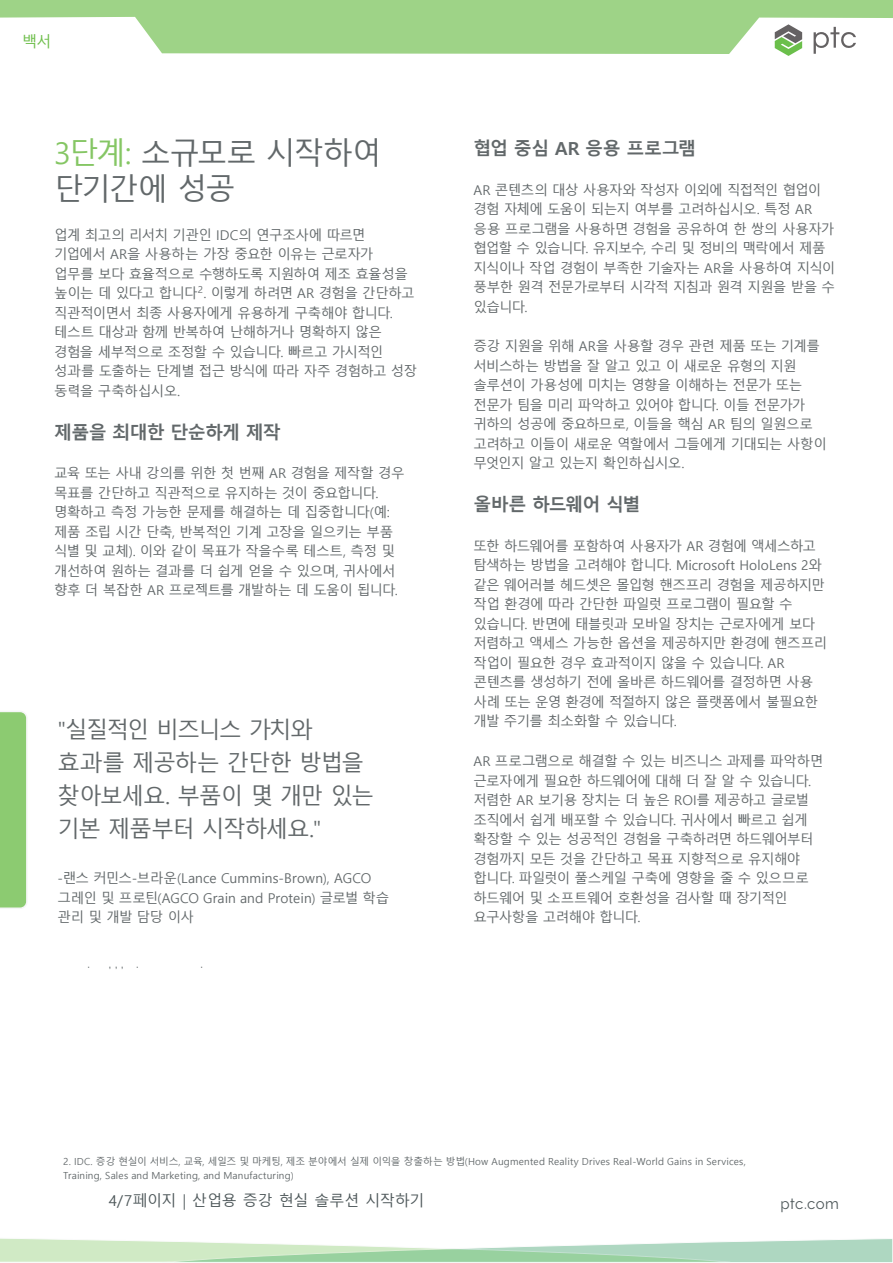
<style>
.page{position:relative;width:893px;height:1263px;background:#fff}
.page>*{position:absolute;margin:0;border:0;box-sizing:border-box;transform-origin:0 0}
.t1{font:30px/36px "Malgun Gothic";letter-spacing:-.06em;color:#62686a}
.t2{font:22.5px/33px "Malgun Gothic";letter-spacing:-.055em;color:#62686a}
.t3{font:700 18px "Malgun Gothic";letter-spacing:-.02em;color:#62686a}
.t4{font:700 18px "Malgun Gothic";letter-spacing:-.05em;color:#62686a}
.t5{font:700 18px "Malgun Gothic";letter-spacing:-.07em;color:#62686a}
.t6{font:15px "Malgun Gothic";letter-spacing:-.02em;color:#4e585a}
.t7{font:15px "Raleway";letter-spacing:.025em;color:#4e585a}
.t8{font:15px "Malgun Gothic";color:#6ebe4b}
.t9{font:13.5px/19.5px "Malgun Gothic";letter-spacing:-.045em;color:#62686a}
.t10{font:13.5px/19.5px "Malgun Gothic";letter-spacing:.005em;color:#62686a}
.t11{font:13.5px "PTC Raleway";color:#62686a}
.t12{font:9.75px/13.5px "Malgun Gothic";letter-spacing:.02em;color:#62686a}
.s1{color:#85c664}
</style>
<div class="page">
<svg style="left:0;top:0;width:893px;height:54px;fill:#9ed387"></svg>
<svg style="left:775px;top:24px;width:27px;height:32px"></svg>
<svg style="left:814px;top:27px;width:42px;height:27px"></svg>
<div style="left:12px;top:681px;width:426px;height:257px;border:2px solid #6ebe4b;border-radius:7px"></div>
<div style="left:0;top:711px;width:27px;height:198px;background:#8ccb71"></div>
<svg style="left:0;top:1238px;width:893px;height:25px"></svg>
<p class="t8" style="left:22px;top:33px;width:31px">백서</p>
<h1 class="t1" style="left:54px;top:136px;width:329px"><span class="s1">3단계:</span> 소규모로 시작하여 단기간에 성공</h1>
<p class="t9" style="left:54px;top:225px;width:364px">업계 최고의 리서치 기관인 IDC의 연구조사에 따르면 기업에서 AR을 사용하는 가장 중요한 이유는 근로자가<br>업무를 보다 효율적으로 수행하도록 지원하여 제조 효율성을 높이는 데 있다고 합니다<sup>2</sup>. 이렇게 하려면 AR 경험을 간단하고 직관적이면서 최종 사용자에게 유용하게 구축해야 합니다. 테스트 대상과 함께 반복하여 난해하거나 명확하지 않은 경험을 세부적으로 조정할 수 있습니다. 빠르고 가시적인 성과를 도출하는 단계별 접근 방식에 따라 자주 경험하고 성장 동력을 구축하십시오.</p>
<h3 class="t4" style="left:54px;top:421px;width:228px">제품을 최대한 단순하게 제작</h3>
<p class="t9" style="left:54px;top:464px;width:352px">교육 또는 사내 강의를 위한 첫 번째 AR 경험을 제작할 경우 목표를 간단하고 직관적으로 유지하는 것이 중요합니다. 명확하고 측정 가능한 문제를 해결하는 데 집중합니다(예: 제품 조립 시간 단축, 반복적인 기계 고장을 일으키는 부품 식별 및 교체). 이와 같이 목표가 작을수록 테스트, 측정 및 개선하여 원하는 결과를 더 쉽게 얻을 수 있으며, 귀사에서 향후 더 복잡한 AR 프로젝트를 개발하는 데 도움이 됩니다.</p>
<h2 class="t2" style="left:58px;top:713px;width:318px">"실질적인 비즈니스 가치와 효과를 제공하는 간단한 방법을 찾아보세요. 부품이 몇 개만 있는 기본 제품부터 시작하세요."</h2>
<p class="t10" style="left:58px;top:869px;width:333px">-랜스 커민스-브라운(Lance Cummins-Brown), AGCO 그레인 및 프로틴(AGCO Grain and Protein) 글로벌 학습 관리 및 개발 담당 이사</p>
<p class="t11" style="left:87px;top:955px;width:4px">.</p>
<p class="t11" style="left:109px;top:955px;width:32px">, , , .</p>
<p class="t11" style="left:201px;top:955px;width:4px">.</p>
<h3 class="t3" style="left:473px;top:138px;width:224px">협업 중심 AR 응용 프로그램</h3>
<p class="t9" style="left:473px;top:180px;width:363px">AR 콘텐츠의 대상 사용자와 작성자 이외에 직접적인 협업이 경험 자체에 도움이 되는지 여부를 고려하십시오. 특정 AR 응용 프로그램을 사용하면 경험을 공유하여 한 쌍의 사용자가 협업할 수 있습니다. 유지보수, 수리 및 정비의 맥락에서 제품 지식이나 작업 경험이 부족한 기술자는 AR을 사용하여 지식이 풍부한 원격 전문가로부터 시각적 지침과 원격 지원을 받을 수 있습니다.</p>
<p class="t9" style="left:473px;top:337px;width:355px">증강 지원을 위해 AR을 사용할 경우 관련 제품 또는 기계를 서비스하는 방법을 잘 알고 있고 이 새로운 유형의 지원 솔루션이 가용성에 미치는 영향을 이해하는 전문가 또는 전문가 팀을 미리 파악하고 있어야 합니다. 이들 전문가가 귀하의 성공에 중요하므로, 이들을 핵심 AR 팀의 일원으로 고려하고 이들이 새로운 역할에서 그들에게 기대되는 사항이 무엇인지 알고 있는지 확인하십시오.</p>
<h3 class="t5" style="left:473px;top:494px;width:169px">올바른 하드웨어 식별</h3>
<p class="t9" style="left:473px;top:537px;width:355px">또한 하드웨어를 포함하여 사용자가 AR 경험에 액세스하고 탐색하는 방법을 고려해야 합니다. Microsoft HoloLens 2와 같은 웨어러블 헤드셋은 몰입형 핸즈프리 경험을 제공하지만 작업 환경에 따라 간단한 파일럿 프로그램이 필요할 수 있습니다. 반면에 태블릿과 모바일 장치는 근로자에게 보다 저렴하고 액세스 가능한 옵션을 제공하지만 환경에 핸즈프리 작업이 필요한 경우 효과적이지 않을 수 있습니다. AR 콘텐츠를 생성하기 전에 올바른 하드웨어를 결정하면 사용 사례 또는 운영 환경에 적절하지 않은 플랫폼에서 불필요한 개발 주기를 최소화할 수 있습니다.</p>
<p class="t9" style="left:473px;top:752px;width:351px">AR 프로그램으로 해결할 수 있는 비즈니스 과제를 파악하면 근로자에게 필요한 하드웨어에 대해 더 잘 알 수 있습니다. 저렴한 AR 보기용 장치는 더 높은 ROI를 제공하고 글로벌 조직에서 쉽게 배포할 수 있습니다. 귀사에서 빠르고 쉽게 확장할 수 있는 성공적인 경험을 구축하려면 하드웨어부터 경험까지 모든 것을 간단하고 목표 지향적으로 유지해야 합니다. 파일럿이 풀스케일 구축에 영향을 줄 수 있으므로 하드웨어 및 소프트웨어 호환성을 검사할 때 장기적인 요구사항을 고려해야 합니다.</p>
<p class="t12" style="left:63px;top:1155px;width:684px">2. IDC. 증강 현실이 서비스, 교육, 세일즈 및 마케팅, 제조 분야에서 실제 이익을 창출하는 방법(How Augmented Reality Drives Real-World Gains in Services,<br>Training, Sales and Marketing, and Manufacturing)</p>
<p class="t6" style="left:109px;top:1192px;width:317px">4/7페이지 | 산업용 증강 현실 솔루션 시작하기</p>
<p class="t7" style="left:781px;top:1195px;width:60px">ptc.com</p>
</div>
